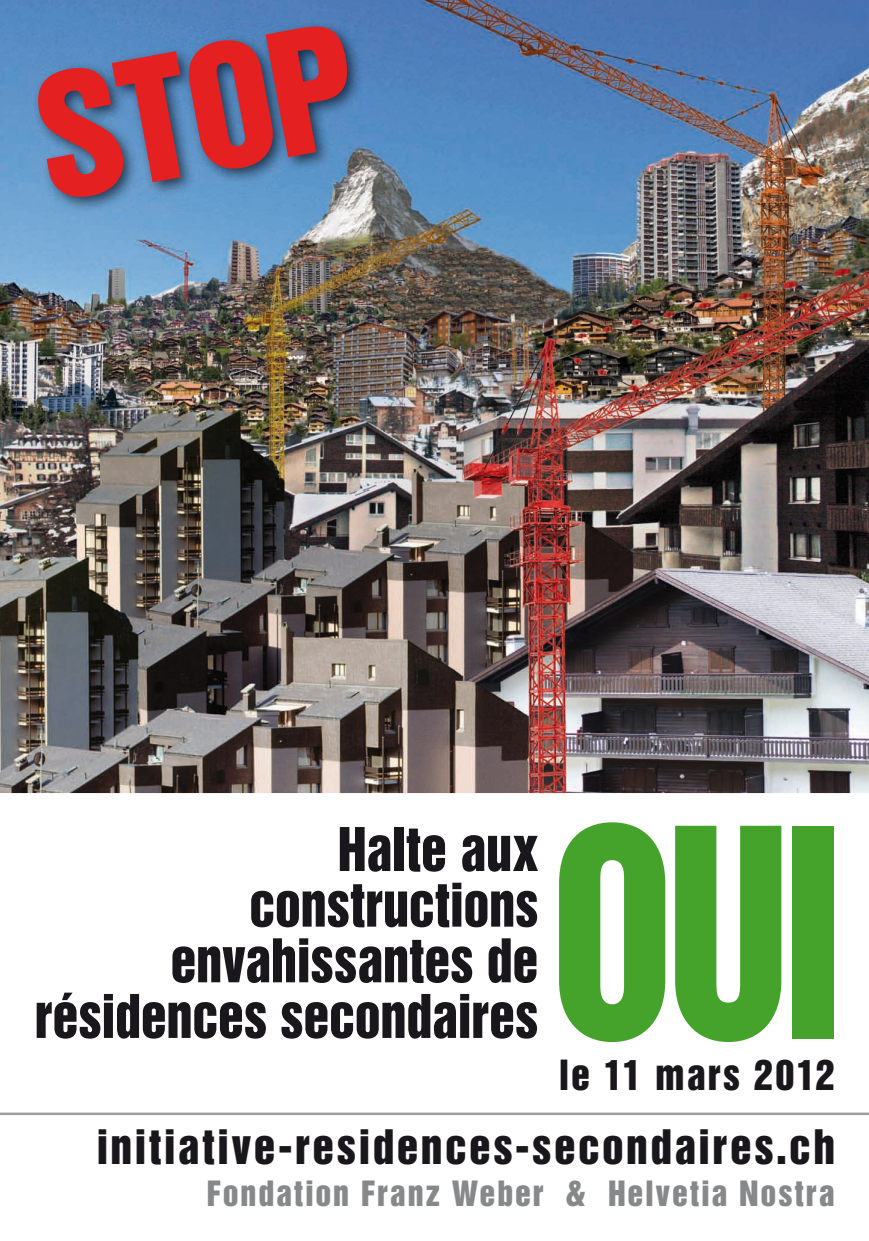
<style>
.page{position:relative;width:869px;height:1241px;background:#fff}
.page>*{position:absolute;margin:0;border:0;box-sizing:border-box;transform-origin:0 0}
.t1{font:266.12px "Helvetica Inserat LT Std";color:#45a22b;scale:.84 1}
.t2{font:156px "Helvetica Inserat LT Std";color:#e42120}
.t3{font:55px/55.6px "Helvetica Inserat LT Std";letter-spacing:-.005em;color:#1a171c;text-align:right;scale:.95 1}
.t4{font:43.5px "Helvetica Inserat LT Std";letter-spacing:.055em;color:#1a171c}
.t5{font:38px "Helvetica Inserat LT Std";letter-spacing:.05em;color:#1a171c}
.t6{font:31.88px "Helvetica Inserat LT Std";letter-spacing:.055em;color:#87888a}
</style>
<div class="page">
<img style="left:0;top:0;width:868px;height:793px">
<hr style="left:0;top:1112px;width:868px;height:2px;background:#9d9ea0">
<img style="left:32px;top:20px;width:332px;height:193px">
<h2 class="t2" style="left:20px;top:51px;width:324px;rotate:-11deg">StOp</h2>
<p class="t3" style="left:35px;top:822px;width:531px">Halte aux<br>constructions envahissantes de résidences secondaires</p>
<h1 class="t1" style="left:549px;top:774px;width:352px">OUI</h1>
<p class="t5" style="left:558px;top:1052px;width:277px">le 11 mars 2012</p>
<p class="t4" style="left:96px;top:1120px;width:739px">initiative-residences-secondaires.ch</p>
<p class="t6" style="left:207px;top:1173px;width:629px">Fondation Franz Weber &amp; Helvetia Nostra</p>
</div>
